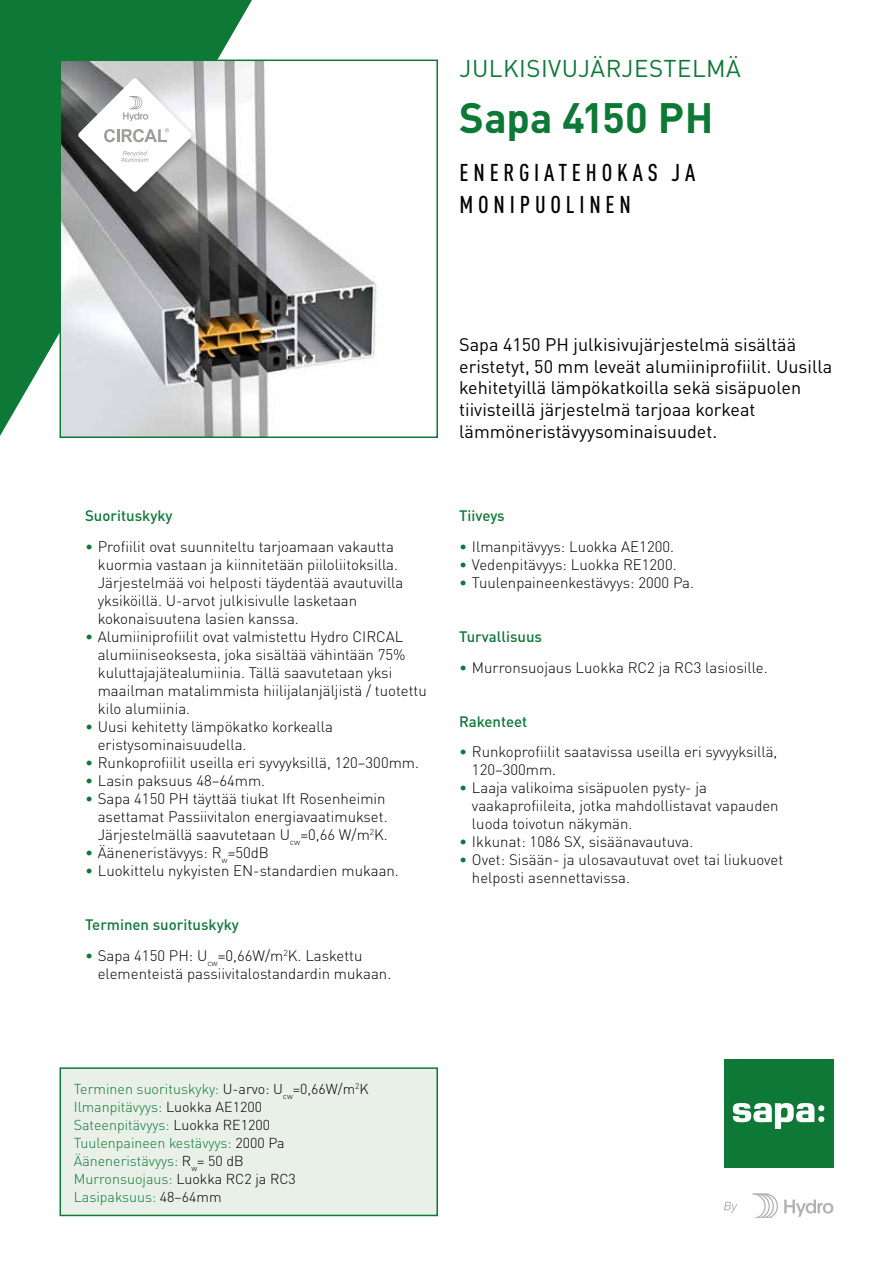
<style>
.page{position:relative;width:893px;height:1263px;background:#fff}
.page>*{position:absolute;margin:0;border:0;box-sizing:border-box;transform-origin:0 0}
.t1{font:700 42px "DIN Pro";color:#0e7837}
.t2{font:500 condensed 24px/31.5px "DIN Pro";letter-spacing:.2em;color:#000}
.t3{font:24px "DIN Pro";letter-spacing:.02em;color:#0e7837}
.t4{font:18px/21.8px "DIN Pro";color:#000}
.t5{font:300 15px/18px "DIN Pro";color:#000}
.t6{font:500 15px "DIN Pro";color:#0e7837}
.t7{font:300 14.25px/18px "DIN Pro";color:#0e7837}
.s1{color:#0e7837}
.s2{color:#000}
</style>
<div class="page">
<div style="left:60px;top:1068px;width:377px;height:147px;background:#e9f0e8"></div>
<div style="left:60px;top:1067px;width:378px;height:149px;border:2px solid #0e7837"></div>
<svg style="left:0;top:0;width:252px;height:436px;background:#26854b"></svg>
<div style="left:724px;top:1059px;width:109px;height:108px;background:#0e7837"></div>
<svg style="left:733px;top:1103px;width:91px;height:26px"></svg>
<svg style="left:784px;top:1199px;width:49px;height:18px"></svg>
<svg style="left:752px;top:1193px;width:26px;height:25px"></svg>
<svg style="left:724px;top:1202px;width:13px;height:11px"></svg>
<img style="left:63px;top:63px;width:314px;height:372px">
<div style="left:60px;top:60px;width:378px;height:378px;border:2px solid #0e7837"></div>
<img style="left:73px;top:73px;width:127px;height:127px">
<svg style="left:78px;top:78px;width:114px;height:114px"></svg>
<h2 class="t3" style="left:459px;top:49px;width:283px">JULKISIVUJÄRJESTELMÄ</h2>
<h1 class="t1" style="left:459px;top:82px;width:256px">Sapa 4150 PH</h1>
<h2 class="t2" style="left:459px;top:155px;width:237px">ENERGIATEHOKAS JA<br>MONIPUOLINEN</h2>
<p class="t6" style="left:85px;top:503px;width:89px">Suorituskyky</p>
<p class="t5" style="left:98px;top:536px;width:307px;text-indent:-13px"><span class="s1">•</span> Profiilit ovat suunniteltu tarjoamaan vakautta kuormia vastaan ja kiinnitetään piiloliitoksilla.<br>Järjestelmää voi helposti täydentää avautuvilla yksiköillä. U-arvot julkisivulle lasketaan kokonaisuutena lasien kanssa.</p>
<p class="t5" style="left:98px;top:626px;width:331px;text-indent:-13px"><span class="s1">•</span> Alumiiniprofiilit ovat valmistettu Hydro CIRCAL alumiiniseoksesta, joka sisältää vähintään 75% kuluttajajätealumiinia. Tällä saavutetaan yksi maailman matalimmista hiilijalanjäljistä / tuotettu kilo alumiinia.</p>
<p class="t5" style="left:98px;top:716px;width:237px;text-indent:-13px"><span class="s1">•</span> Uusi kehitetty lämpökatko korkealla eristysominaisuudella.</p>
<p class="t5" style="left:85px;top:752px;width:335px"><span class="s1">•</span> Runkoprofiilit useilla eri syvyyksillä, 120–300mm.</p>
<p class="t5" style="left:85px;top:770px;width:182px"><span class="s1">•</span> Lasin paksuus 48–64mm.</p>
<p class="t5" style="left:98px;top:788px;width:292px;text-indent:-13px"><span class="s1">•</span> Sapa 4150 PH täyttää tiukat Ift Rosenheimin asettamat Passiivitalon energiavaatimukset.<br>Järjestelmällä saavutetaan U<sub>cw</sub>=0,66 W/m<sup>2</sup>K.</p>
<p class="t5" style="left:85px;top:842px;width:185px"><span class="s1">•</span> Ääneneristävyys: R<sub>w</sub>=50dB</p>
<p class="t5" style="left:85px;top:860px;width:315px"><span class="s1">•</span> Luokittelu nykyisten EN-standardien mukaan.</p>
<p class="t6" style="left:85px;top:912px;width:155px">Terminen suorituskyky</p>
<p class="t5" style="left:98px;top:945px;width:295px;text-indent:-13px"><span class="s1">•</span> Sapa 4150 PH: U<sub>cw</sub>=0,66W/m<sup>2</sup>K. Laskettu elementeistä passiivitalostandardin mukaan.</p>
<p class="t4" style="left:459px;top:332px;width:374px">Sapa 4150 PH julkisivujärjestelmä sisältää eristetyt, 50 mm leveät alumiiniprofiilit. Uusilla kehitetyillä lämpökatkoilla sekä sisäpuolen tiivisteillä järjestelmä tarjoaa korkeat lämmöneristävyysominaisuudet.</p>
<p class="t6" style="left:459px;top:503px;width:47px">Tiiveys</p>
<p class="t5" style="left:459px;top:536px;width:216px"><span class="s1">•</span> Ilmanpitävyys: Luokka AE1200.</p>
<p class="t5" style="left:459px;top:554px;width:219px"><span class="s1">•</span> Vedenpitävyys: Luokka RE1200.</p>
<p class="t5" style="left:459px;top:572px;width:236px"><span class="s1">•</span> Tuulenpaineenkestävyys: 2000 Pa.</p>
<p class="t6" style="left:459px;top:624px;width:84px">Turvallisuus</p>
<p class="t5" style="left:459px;top:657px;width:310px"><span class="s1">•</span> Murronsuojaus Luokka RC2 ja RC3 lasiosille.</p>
<p class="t6" style="left:459px;top:709px;width:70px">Rakenteet</p>
<p class="t5" style="left:472px;top:741px;width:307px;text-indent:-13px"><span class="s1">•</span> Runkoprofiilit saatavissa useilla eri syvyyksillä,<br>120–300mm.</p>
<p class="t5" style="left:472px;top:777px;width:308px;text-indent:-13px"><span class="s1">•</span> Laaja valikoima sisäpuolen pysty- ja vaakaprofiileita, jotka mahdollistavat vapauden luoda toivotun näkymän.</p>
<p class="t5" style="left:459px;top:831px;width:236px"><span class="s1">•</span> Ikkunat: 1086 SX, sisäänavautuva.</p>
<p class="t5" style="left:472px;top:849px;width:313px;text-indent:-13px"><span class="s1">•</span> Ovet: Sisään- ja ulosavautuvat ovet tai liukuovet helposti asennettavissa.</p>
<p class="t7" style="left:74px;top:1078px;width:296px">Terminen suorituskyky: <span class="s2">U-arvo: U</span><sub>cw</sub><span class="s2">=0,66W/m</span><sup>2</sup><span class="s2">K<br></span>Ilmanpitävyys: <span class="s2">Luokka AE1200<br></span>Sateenpitävyys: <span class="s2">Luokka RE1200<br></span>Tuulenpaineen kestävyys: <span class="s2">2000 Pa<br></span>Ääneneristävyys: <span class="s2">R</span><sub>w</sub><span class="s2">= 50 dB<br></span>Murronsuojaus: <span class="s2">Luokka RC2 ja RC3<br></span>Lasipaksuus: <span class="s2">48–64mm</span></p>
</div>
